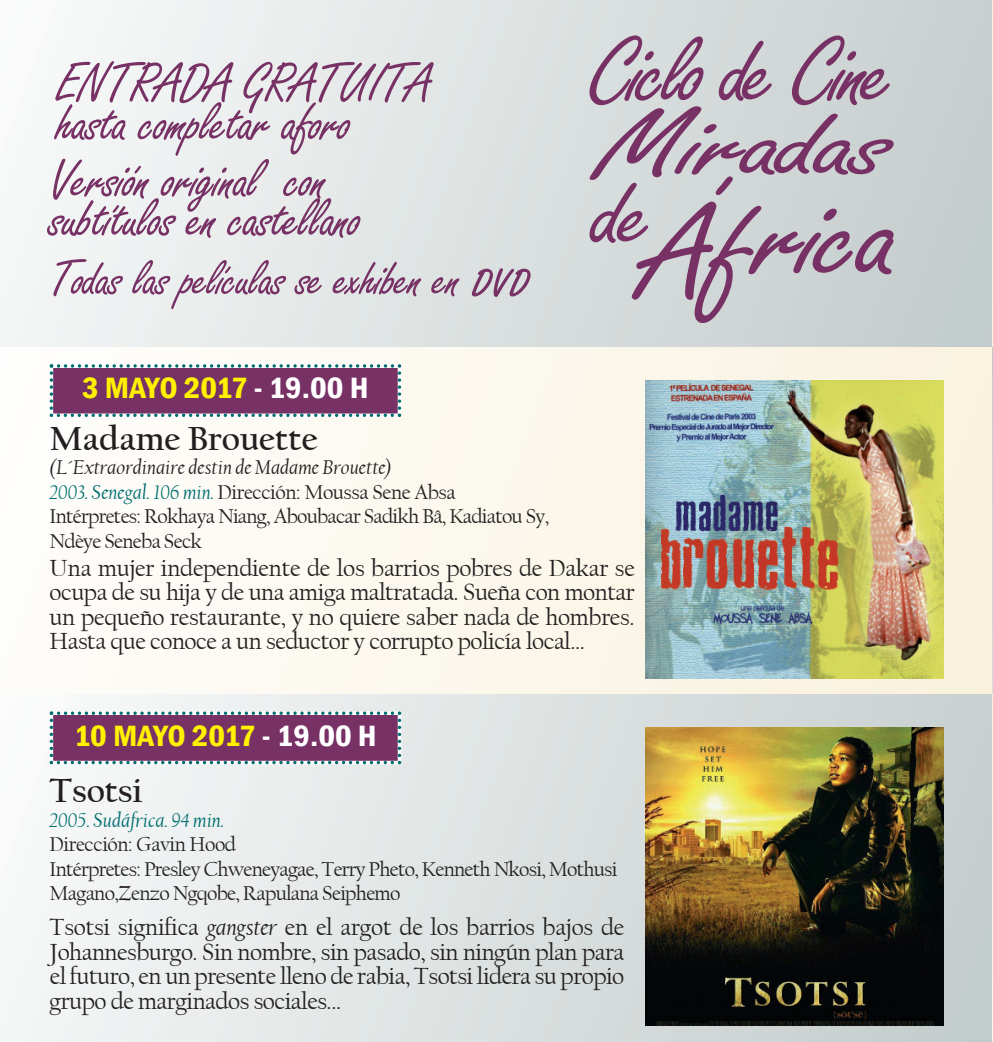
<style>
.page{position:relative;width:993px;height:1042px;background:#fff}
.page>*{position:absolute;margin:0;border:0;box-sizing:border-box;transform-origin:0 0}
.t1{font:58.8px "Freestyle Script";letter-spacing:-.025em;color:#773165}
.t2{font:53.9px "Freestyle Script";letter-spacing:-.025em;color:#773165}
.t3{font:700 35px "Californian FB";color:#231f20}
.t4{font:600 condensed 30.1px "Franklin Gothic";letter-spacing:-.01em;color:#fff101;scale:1.08 1}
.t5{font:24.5px/24.5px "Californian FB";letter-spacing:-.02em;color:#231f20;text-align:justify}
.t6{font:21px/24.5px "Californian FB";letter-spacing:-.035em;color:#231f20}
.t7{font:italic 21px "Californian FB";color:#006d6f}
.s1{font-size:39.2px}
.s2{color:#fff}
.s3{font-style:italic}
.s4{font-style:italic;color:#006d6f}
</style>
<div class="page">
<div style="left:0;top:0;width:992px;height:347px;background:linear-gradient(to right,#f6f8f8,#c5cdcc)"></div>
<div style="left:0;top:347px;width:992px;height:347px;background:linear-gradient(to right,#fdfdfb,#f9f2de)"></div>
<div style="left:0;top:694px;width:992px;height:348px;background:linear-gradient(to right,#f6f8f8,#c6cecd)"></div>
<svg style="left:992px;top:0;width:1px;height:694px"></svg>
<hr style="left:992px;top:694px;width:1px;height:348px;background:#faf3e2">
<img style="left:645px;top:381px;width:298px;height:297px">
<svg style="left:50px;top:364px;width:351px;height:53px;background:#7e4975"></svg>
<img style="left:645px;top:728px;width:298px;height:297px">
<svg style="left:50px;top:711px;width:351px;height:53px;background:#7d4874"></svg>
<svg style="left:589px;top:35px;width:304px;height:288px;background:#beb5bf"></svg>
<h1 class="t1" style="left:56px;top:52px;width:377px">ENTRADA GRATUITA</h1>
<h1 class="t1" style="left:56px;top:91px;width:298px">hasta completar aforo</h1>
<h1 class="t1" style="left:50px;top:148px;width:279px">Versión original con</h1>
<h1 class="t1" style="left:50px;top:187px;width:314px">subtítulos en castellano</h1>
<h2 class="t2" style="left:50px;top:250px;width:480px">Todas las películas se exhiben en <span class="s1">DVD</span></h2>
<p class="t4" style="left:82px;top:371px;width:266px">3 MAYO 2017 <span class="s2">- 19.00 H</span></p>
<h3 class="t3" style="left:50px;top:423px;width:269px">Madame Brouette</h3>
<p class="t6" style="left:50px;top:455px;width:501px"><span class="s3">(L´Extraordinaire destin de Madame Brouette)<br></span><span class="s4">2003. Senegal. 106 min.</span> Dirección: Moussa Sene Absa Intérpretes: Rokhaya Niang, Aboubacar Sadikh Bâ, Kadiatou Sy, Ndèye Seneba Seck</p>
<p class="t5" style="left:50px;top:556px;width:586px">Una mujer independiente de los barrios pobres de Dakar se ocupa de su hija y de una amiga maltratada. Sueña con montar un pequeño restaurante, y no quiere saber nada de hombres.<br>Hasta que conoce a un seductor y corrupto policía local...</p>
<p class="t4" style="left:74px;top:718px;width:281px">10 MAYO 2017 <span class="s2">- 19.00 H</span></p>
<h3 class="t3" style="left:50px;top:776px;width:94px">Tsotsi</h3>
<p class="t7" style="left:50px;top:808px;width:176px">2005. Sudáfrica. 94 min.</p>
<p class="t6" style="left:50px;top:832px;width:569px">Dirección: Gavin Hood<br>Intérpretes: Presley Chweneyagae, Terry Pheto, Kenneth Nkosi, Mothusi<br>Magano,Zenzo Ngqobe, Rapulana Seiphemo</p>
<p class="t5" style="left:50px;top:915px;width:576px">Tsotsi significa <span class="s3">gangster</span> en el argot de los barrios bajos de Johannesburgo. Sin nombre, sin pasado, sin ningún plan para el futuro, en un presente lleno de rabia, Tsotsi lidera su propio grupo de marginados sociales...</p>
</div>
